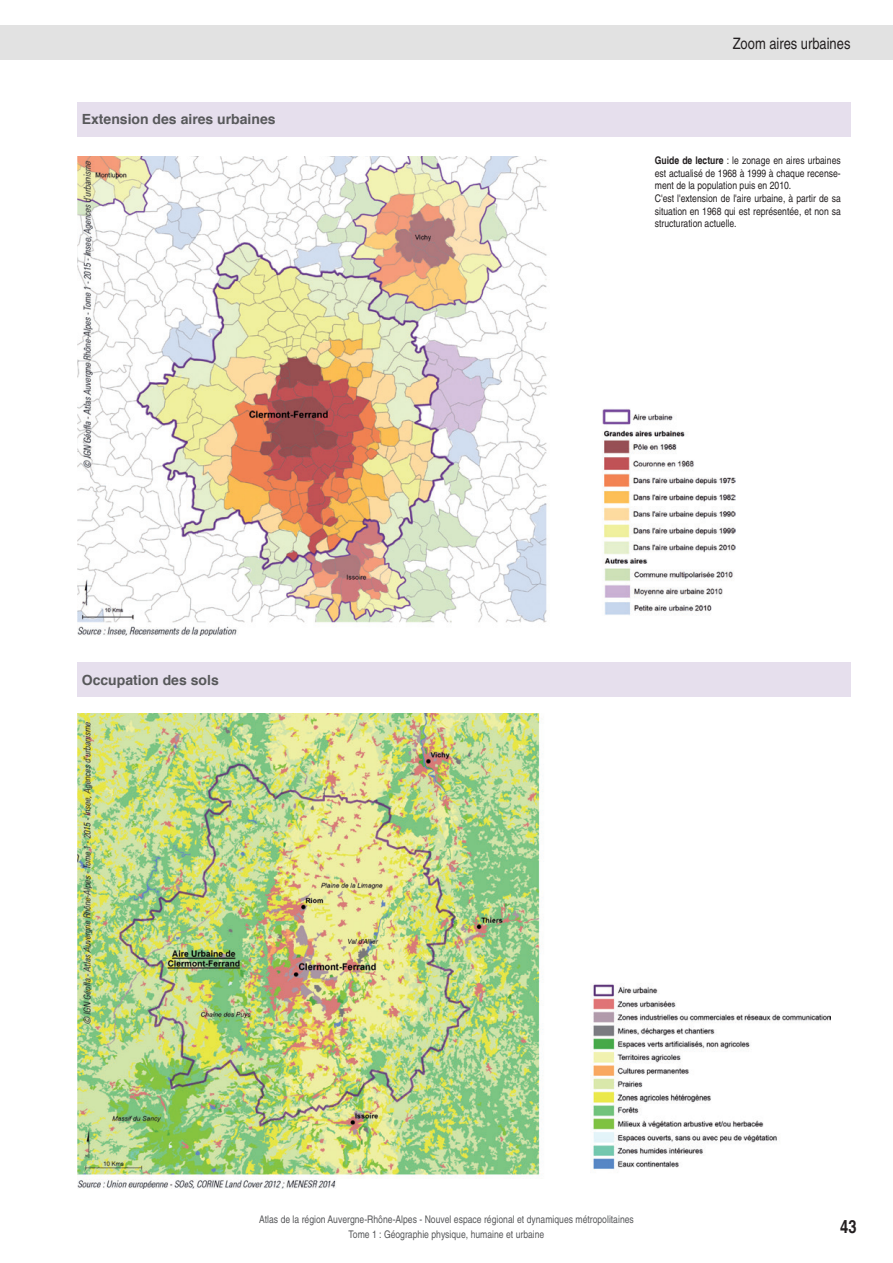
<style>
.page{position:relative;width:893px;height:1263px;background:#fff}
.page>*{position:absolute;margin:0;border:0;box-sizing:border-box;transform-origin:0 0}
.t1{font:700 condensed 18px "Helvetica";color:#231f20}
.t2{font:condensed 15.75px "Helvetica";color:#231f20}
.t3{font:700 13.95px "Helvetica";color:#57585a}
.t4{font:condensed 10.5px/12.6px "Helvetica";color:#231f20}
.t5{font:condensed 10.5px/15px "Helvetica";color:#57585a;text-align:center}
.s1{font-weight:700}
</style>
<div class="page">
<div style="left:0;top:26px;width:893px;height:34px;background:#e2e2e2"></div>
<img style="left:77px;top:156px;width:658px;height:479px">
<img style="left:78px;top:713px;width:753px;height:475px">
<div style="left:77px;top:102px;width:773px;height:34px;background:#e6dfed"></div>
<div style="left:77px;top:662px;width:773px;height:34px;background:#e6dfed"></div>
<h3 class="t3" style="left:82px;top:108px;width:195px">Extension des aires urbaines</h3>
<h3 class="t3" style="left:82px;top:669px;width:139px">Occupation des sols</h3>
<h2 class="t2" style="left:733px;top:34px;width:119px">Zoom aires urbaines</h2>
<p class="t4" style="left:655px;top:154px;width:187px"><span class="s1">Guide de lecture</span> : le zonage en aires urbaines est actualisé de 1968 à 1999 à chaque recense&shy;ment de la population puis en 2010.<br>C'est l'extension de l'aire urbaine, à partir de sa situation en 1968 qui est représentée, et non sa structuration actuelle.</p>
<p class="t5" style="left:259px;top:1212px;width:376px">Atlas de la région Auvergne-Rhône-Alpes - Nouvel espace régional et dynamiques métropolitaines<br>Tome 1 : Géographie physique, humaine et urbaine</p>
<h1 class="t1" style="left:840px;top:1216px;width:18px">43</h1>
</div>
